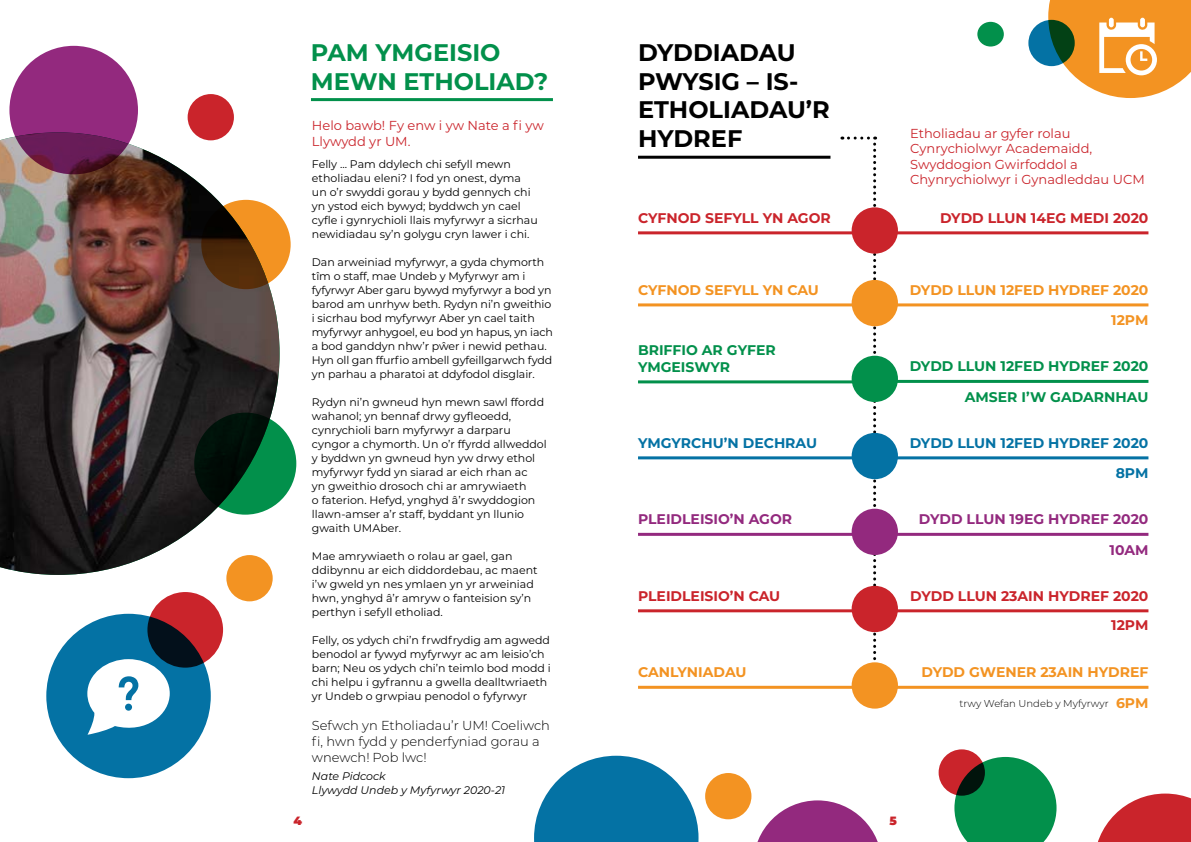
<style>
.page{position:relative;width:1191px;height:842px;background:#fff}
.page>*{position:absolute;margin:0;border:0;box-sizing:border-box;transform-origin:0 0}
.t1{font:700 24px/28.8px "Montserrat";color:#000}
.t2{font:700 24px/28.8px "Montserrat";color:#02904b}
.t3{font:700 14px "Montserrat";color:#ca242b}
.t4{font:700 14px/30.4px "Montserrat";color:#f39322;text-align:right}
.t5{font:700 14px/16.8px "Montserrat";color:#02904b}
.t6{font:700 14px "Montserrat";color:#0472a4}
.t7{font:700 14px "Montserrat";color:#93297e}
.t8{font:13px/15.6px "Montserrat";color:#ca242b}
.t9{font:300 13px/16px "Montserrat";color:#000}
.t10{font:900 12px "Montserrat";color:#ca242b}
.t11{font:11px/14px "Montserrat";color:#000}
.t12{font:italic 11px/13.2px "Montserrat";color:#000}
.t13{font:300 10px "Montserrat";color:#000}
</style>
<div class="page">
<img style="left:0;top:132px;width:279px;height:443px">
<svg style="left:9px;top:46px;width:129px;height:128px;fill:#93297e"></svg>
<svg style="left:194px;top:413px;width:102px;height:102px"></svg>
<svg style="left:201px;top:200px;width:90px;height:89px"></svg>
<div style="left:147px;top:592px;width:76px;height:76px;background:#ca242b;border-radius:50%"></div>
<div style="left:188px;top:94px;width:46px;height:46px;background:#ca242b;border-radius:50%"></div>
<div style="left:226px;top:555px;width:47px;height:46px;background:#f39322;border-radius:50%"></div>
<div style="left:46px;top:614px;width:165px;height:164px;background:#0472a4;border-radius:50%"></div>
<svg style="left:87px;top:659px;width:83px;height:76px"></svg>
<hr style="left:311px;top:98px;width:242px;height:3px;background:#02904b">
<svg style="left:842px;top:137px;width:34px;height:549px"></svg>
<hr style="left:638px;top:231px;width:244px;height:3px;background:#ca242b">
<hr style="left:865px;top:231px;width:283px;height:3px;background:#ca242b">
<hr style="left:638px;top:380px;width:238px;height:3px;background:#02904b">
<hr style="left:866px;top:380px;width:282px;height:3px;background:#02904b">
<hr style="left:638px;top:303px;width:244px;height:3px;background:#f39322">
<hr style="left:865px;top:303px;width:283px;height:3px;background:#f39322">
<hr style="left:638px;top:456px;width:244px;height:3px;background:#0472a4">
<hr style="left:866px;top:456px;width:282px;height:3px;background:#0472a4">
<hr style="left:638px;top:533px;width:244px;height:3px;background:#93297e">
<hr style="left:866px;top:533px;width:282px;height:3px;background:#93297e">
<hr style="left:638px;top:609px;width:244px;height:3px;background:#ca242b">
<hr style="left:865px;top:609px;width:283px;height:3px;background:#ca242b">
<hr style="left:638px;top:686px;width:244px;height:3px;background:#f39322">
<hr style="left:870px;top:686px;width:278px;height:3px;background:#f39322">
<div style="left:851px;top:207px;width:47px;height:47px;background:#ca242b;border-radius:50%"></div>
<div style="left:851px;top:280px;width:47px;height:46px;background:#f39322;border-radius:50%"></div>
<div style="left:851px;top:356px;width:47px;height:46px;background:#02904b;border-radius:50%"></div>
<div style="left:851px;top:433px;width:47px;height:46px;background:#0472a4;border-radius:50%"></div>
<div style="left:851px;top:509px;width:47px;height:46px;background:#93297e;border-radius:50%"></div>
<div style="left:851px;top:586px;width:47px;height:46px;background:#ca242b;border-radius:50%"></div>
<div style="left:851px;top:662px;width:47px;height:47px;background:#f39322;border-radius:50%"></div>
<hr style="left:638px;top:156px;width:192px;height:3px;background:#000">
<svg style="left:757px;top:800px;width:121px;height:42px"></svg>
<svg style="left:954px;top:757px;width:102px;height:85px"></svg>
<svg style="left:938px;top:749px;width:47px;height:47px;fill:#ca242b"></svg>
<svg style="left:1098px;top:793px;width:93px;height:49px"></svg>
<div style="left:705px;top:773px;width:46px;height:46px;background:#f39322;border-radius:50%"></div>
<svg style="left:534px;top:756px;width:164px;height:86px"></svg>
<svg style="left:1048px;top:0;width:143px;height:98px"></svg>
<svg style="left:1028px;top:20px;width:46px;height:46px;fill:#0472a4"></svg>
<div style="left:977px;top:22px;width:26px;height:25px;background:#02904b;border-radius:50%"></div>
<h1 class="t2" style="left:311px;top:37px;width:239px">PAM YMGEISIO<br>MEWN ETHOLIAD?</h1>
<p class="t10" style="left:293px;top:812px;width:10px">4</p>
<p class="t8" style="left:312px;top:117px;width:233px;line-height:16px">Helo bawb! Fy enw i yw Nate a fi yw<br>Llywydd yr UM.</p>
<p class="t11" style="left:312px;top:157px;width:227px">Felly ... Pam ddylech chi sefyll mewn etholiadau eleni? I fod yn onest, dyma un o’r swyddi gorau y bydd gennych chi yn ystod eich bywyd; byddwch yn cael cyfle i gynrychioli llais myfyrwyr a sicrhau newidiadau sy’n golygu cryn lawer i chi.</p>
<p class="t11" style="left:312px;top:255px;width:242px">Dan arweiniad myfyrwyr, a gyda chymorth tîm o staff, mae Undeb y Myfyrwyr am i fyfyrwyr Aber garu bywyd myfyrwyr a bod yn barod am unrhyw beth. Rydyn ni’n gweithio i sicrhau bod myfyrwyr Aber yn cael taith myfyrwyr anhygoel, eu bod yn hapus, yn iach a bod ganddyn nhw’r pŵer i newid pethau.<br>Hyn oll gan ffurfio ambell gyfeillgarwch fydd yn parhau a pharatoi at ddyfodol disglair.</p>
<p class="t11" style="left:312px;top:395px;width:236px">Rydyn ni’n gwneud hyn mewn sawl ffordd wahanol; yn bennaf drwy gyfleoedd, cynrychioli barn myfyrwyr a darparu cyngor a chymorth. Un o’r ffyrdd allweddol y byddwn yn gwneud hyn yw drwy ethol myfyrwyr fydd yn siarad ar eich rhan ac<br>yn gweithio drosoch chi ar amrywiaeth<br>o faterion. Hefyd, ynghyd â’r swyddogion llawn-amser a’r staff, byddant yn llunio gwaith UMAber.</p>
<p class="t11" style="left:312px;top:549px;width:227px">Mae amrywiaeth o rolau ar gael, gan ddibynnu ar eich diddordebau, ac maent i’w gweld yn nes ymlaen yn yr arweiniad hwn, ynghyd â’r amryw o fanteision sy’n perthyn i sefyll etholiad.</p>
<p class="t11" style="left:312px;top:633px;width:240px">Felly, os ydych chi’n frwdfrydig am agwedd benodol ar fywyd myfyrwyr ac am leisio’ch barn; Neu os ydych chi’n teimlo bod modd i chi helpu i gyfrannu a gwella dealltwriaeth yr Undeb o grwpiau penodol o fyfyrwyr</p>
<p class="t9" style="left:312px;top:716px;width:240px">Sefwch yn Etholiadau’r UM! Coeliwch fi, hwn fydd y penderfyniad gorau a wnewch! Pob lwc!</p>
<p class="t12" style="left:312px;top:769px;width:195px">Nate Pidcock<br>Llywydd Undeb y Myfyrwyr 2020-21</p>
<h1 class="t1" style="left:638px;top:37px;width:193px">DYDDIADAU<br>PWYSIG – IS-<br>ETHOLIADAU’R<br>HYDREF</h1>
<p class="t8" style="left:910px;top:125px;width:236px">Etholiadau ar gyfer rolau<br>Cynrychiolwyr Academaidd,<br>Swyddogion Gwirfoddol a<br>Chynrychiolwyr i Gynadleddau UCM</p>
<p class="t3" style="left:638px;top:208px;width:194px">CYFNOD SEFYLL YN AGOR</p>
<p class="t3" style="left:940px;top:208px;width:210px">DYDD LLUN 14EG MEDI 2020</p>
<p class="t4" style="left:638px;top:274px;width:182px">CYFNOD SEFYLL YN CAU</p>
<p class="t4" style="left:910px;top:274px;width:240px">DYDD LLUN 12FED HYDREF 2020<br>12PM</p>
<p class="t5" style="left:638px;top:341px;width:139px">BRIFFIO AR GYFER<br>YMGEISWYR</p>
<p class="t5" style="left:910px;top:357px;width:240px">DYDD LLUN 12FED HYDREF 2020</p>
<p class="t5" style="left:964px;top:388px;width:185px">AMSER I’W GADARNHAU</p>
<p class="t6" style="left:638px;top:433px;width:181px">YMGYRCHU’N DECHRAU</p>
<p class="t6" style="left:910px;top:433px;width:240px">DYDD LLUN 12FED HYDREF 2020</p>
<p class="t6" style="left:1115px;top:463px;width:34px">8PM</p>
<p class="t7" style="left:638px;top:509px;width:156px">PLEIDLEISIO’N AGOR</p>
<p class="t7" style="left:919px;top:509px;width:231px">DYDD LLUN 19EG HYDREF 2020</p>
<p class="t7" style="left:1109px;top:540px;width:40px">10AM</p>
<p class="t3" style="left:638px;top:586px;width:144px">PLEIDLEISIO’N CAU</p>
<p class="t3" style="left:910px;top:586px;width:240px">DYDD LLUN 23AIN HYDREF 2020</p>
<p class="t3" style="left:1111px;top:615px;width:39px">12PM</p>
<p class="t4" style="left:638px;top:656px;width:110px">CANLYNIADAU</p>
<p class="t4" style="left:921px;top:656px;width:228px">DYDD GWENER 23AIN HYDREF</p>
<p class="t13" style="left:959px;top:696px;width:151px">trwy Wefan Undeb y Myfyrwyr</p>
<p class="t4" style="left:1116px;top:687px;width:34px">6PM</p>
<p class="t10" style="left:889px;top:812px;width:9px">5</p>
</div>
